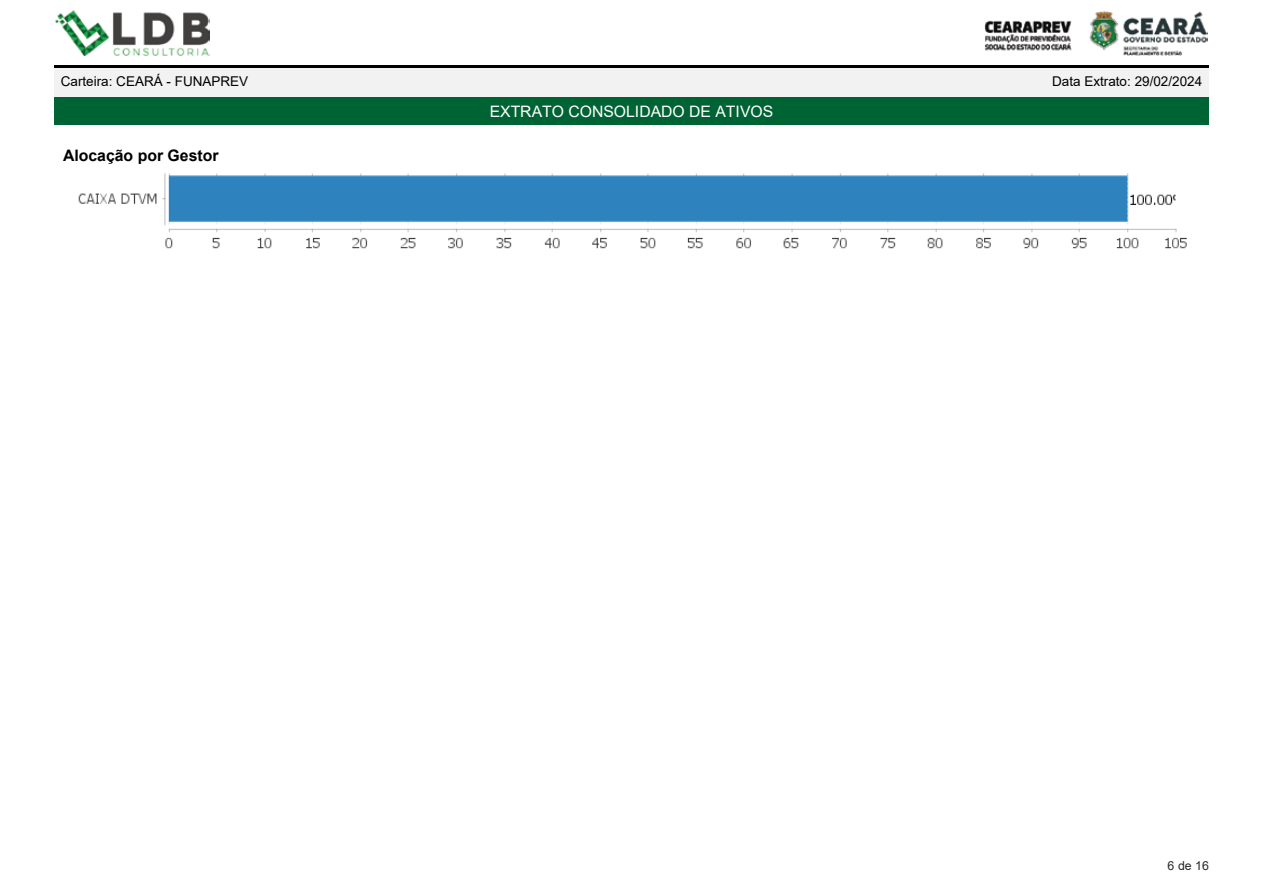
<style>
.page{position:relative;width:1263px;height:893px;background:#fff}
.page>*{position:absolute;margin:0;border:0;box-sizing:border-box;transform-origin:0 0}
.t1{font:15.75px "Arial";color:#fff}
.t2{font:700 15.75px "Arial";color:#000}
.t3{font:13.5px "Arial";color:#000}
.t4{font:12.3px "Arial";color:#262627}
</style>
<div class="page">
<div style="left:54px;top:65px;width:1155px;height:33px;background:#f3f2f2"></div>
<hr style="left:54px;top:65px;width:1155px;height:3px;background:#000">
<div style="left:54px;top:98px;width:1155px;height:27px;background:#006333"></div>
<img style="left:55px;top:10px;width:155px;height:45px">
<img style="left:984px;top:11px;width:224px;height:44px">
<img style="left:78px;top:173px;width:1109px;height:76px">
<p class="t3" style="left:61px;top:72px;width:189px">Carteira: CEARÁ - FUNAPREV</p>
<p class="t3" style="left:1052px;top:72px;width:152px">Data Extrato: 29/02/2024</p>
<p class="t1" style="left:490px;top:101px;width:285px">EXTRATO CONSOLIDADO DE ATIVOS</p>
<p class="t2" style="left:63px;top:144px;width:157px">Alocação por Gestor</p>
<p class="t4" style="left:1167px;top:857px;width:43px">6 de 16</p>
</div>
